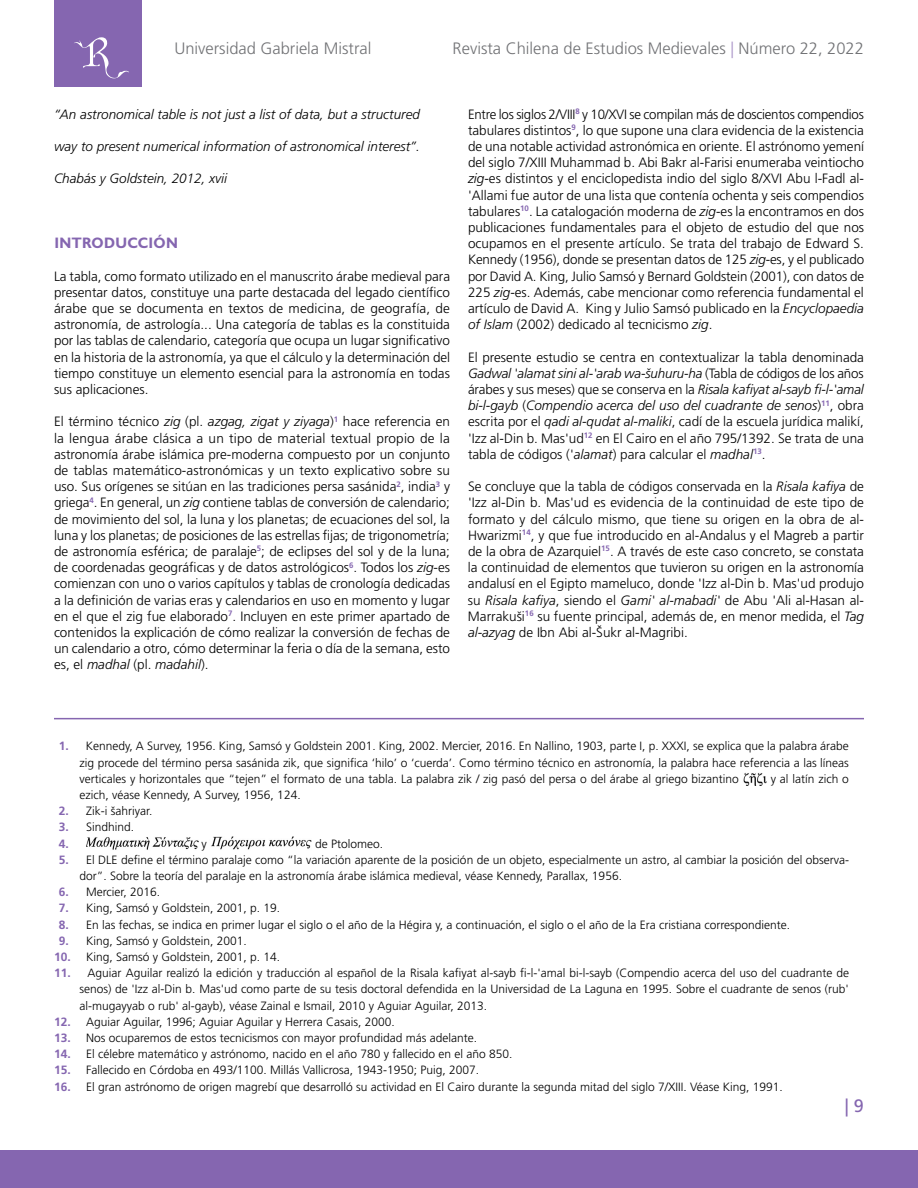
<style>
.page{position:relative;width:918px;height:1188px;background:#fff}
.page>*{position:absolute;margin:0;border:0;box-sizing:border-box;transform-origin:0 0}
.t1{font:18px "Frutiger LT Std";color:#8566b0}
.t2{font:300 16.5px "Frutiger LT Std";color:#717275}
.t3{font:700 15px "Gill Sans Display MT Pro";color:#8566b0}
.t4{font:300 13.5px/16.2px "Frutiger LT Std";color:#000;text-align:justify}
.t5{font:italic 300 13.5px "Frutiger LT Std";color:#000}
.t6{font:300 12px/16.2px "Frutiger LT Std";color:#000;text-align:justify}
.s1{color:#ac97c9}
.s2{font-style:italic}
.s3{font-weight:700;color:#8566b0}
</style>
<div class="page">
<div style="left:0;top:1151px;width:918px;height:37px;background:#8566b0"></div>
<div style="left:54px;top:0;width:88px;height:86px;background:#8566b0"></div>
<svg style="left:74px;top:37px;width:55px;height:42px"></svg>
<hr style="left:54px;top:718px;width:810px;height:1px;background:#8566b0">
<img style="left:86px;top:837px;width:113px;height:13px">
<img style="left:211px;top:836px;width:101px;height:14px">
<img style="left:743px;top:772px;width:24px;height:14px">
<p class="t2" style="left:174px;top:39px;width:199px">Universidad Gabriela Mistral</p>
<p class="t2" style="left:453px;top:39px;width:413px">Revista Chilena de Estudios Medievales <span class="s1">|</span> Número 22, 2022</p>
<p class="t5" style="left:54px;top:106px;width:368px">“An astronomical table is not just a list of data, but a structured</p>
<p class="t5" style="left:54px;top:139px;width:367px">way to present numerical information of astronomical interest”.</p>
<p class="t5" style="left:54px;top:171px;width:175px">Chabás y Goldstein, 2012, xvii</p>
<p class="t3" style="left:54px;top:234px;width:126px">INTRODUCCIÓN</p>
<p class="t4" style="left:54px;top:268px;width:398px">La tabla, como formato utilizado en el manuscrito árabe medieval para presentar datos, constituye una parte destacada del legado científico árabe que se documenta en textos de medicina, de geografía, de astronomía, de astrología... Una categoría de tablas es la constituida por las tablas de calendario, categoría que ocupa un lugar significativo en la historia de la astronomía, ya que el cálculo y la determinación del tiempo constituye un elemento esencial para la astronomía en todas sus aplicaciones.</p>
<p class="t4" style="left:54px;top:414px;width:398px">El término técnico <span class="s2">zig</span> (pl. <span class="s2">azgag, zigat y ziyaga</span>)<sup>1</sup> hace referencia en la lengua árabe clásica a un tipo de material textual propio de la astronomía árabe islámica pre-moderna compuesto por un conjunto de tablas matemático-astronómicas y un texto explicativo sobre su uso. Sus orígenes se sitúan en las tradiciones persa sasánida<sup>2</sup>, india<sup>3</sup> y griega<sup>4</sup>. En general, un <span class="s2">zig</span> contiene tablas de conversión de calendario; de movimiento del sol, la luna y los planetas; de ecuaciones del sol, la luna y los planetas; de posiciones de las estrellas fijas; de trigonometría; de astronomía esférica; de paralaje<sup>5</sup>; de eclipses del sol y de la luna; de coordenadas geográficas y de datos astrológicos<sup>6</sup>. Todos los <span class="s2">zig</span>-es comienzan con uno o varios capítulos y tablas de cronología dedicadas a la definición de varias eras y calendarios en uso en momento y lugar en el que el zig fue elaborado<sup>7</sup>. Incluyen en este primer apartado de contenidos la explicación de cómo realizar la conversión de fechas de un calendario a otro, cómo determinar la feria o día de la semana, esto es, el <span class="s2">madhal</span> (pl. <span class="s2">madahil</span>).</p>
<p class="t4" style="left:468px;top:106px;width:398px">Entre los siglos 2/VIII<sup>8</sup> y 10/XVI se compilan más de doscientos compendios tabulares distintos<sup>9</sup>, lo que supone una clara evidencia de la existencia de una notable actividad astronómica en oriente. El astrónomo yemení del siglo 7/XIII Muhammad b. Abi Bakr al-Farisi enumeraba veintiocho <span class="s2">zig</span>-es distintos y el enciclopedista indio del siglo 8/XVI Abu l-Fadl al-'Allami fue autor de una lista que contenía ochenta y seis compendios tabulares<sup>10</sup>. La catalogación moderna de <span class="s2">zig</span>-es la encontramos en dos publicaciones fundamentales para el objeto de estudio del que nos ocupamos en el presente artículo. Se trata del trabajo de Edward S.<br>Kennedy (1956), donde se presentan datos de 125 <span class="s2">zig</span>-es, y el publicado por David A. King, Julio Samsó y Bernard Goldstein (2001), con datos de 225 <span class="s2">zig</span>-es. Además, cabe mencionar como referencia fundamental el artículo de David A. King y Julio Samsó publicado en la <span class="s2">Encyclopaedia of Islam</span> (2002) dedicado al tecnicismo <span class="s2">zig</span>.</p>
<p class="t4" style="left:468px;top:349px;width:398px">El presente estudio se centra en contextualizar la tabla denominada <span class="s2">Gadwal 'alamat sini al-'arab wa-šuhuru-ha</span> (Tabla de códigos de los años árabes y sus meses) que se conserva en la <span class="s2">Risala kafiyat al-sayb fi-l-'amal bi-l-gayb</span> (<span class="s2">Compendio acerca del uso del cuadrante de senos</span>)<sup>11</sup>, obra escrita por el <span class="s2">qadi al-qudat al-maliki</span>, cadí de la escuela jurídica malikí, 'Izz al-Din b. Mas'ud<sup>12</sup> en El Cairo en el año 795/1392. Se trata de una tabla de códigos ('<span class="s2">alamat</span>) para calcular el <span class="s2">madhal</span><sup>13</sup>.</p>
<p class="t4" style="left:468px;top:479px;width:398px">Se concluye que la tabla de códigos conservada en la <span class="s2">Risala kafiya</span> de 'Izz al-Din b. Mas'ud es evidencia de la continuidad de este tipo de formato y del cálculo mismo, que tiene su origen en la obra de al-Hwarizmi<sup>14</sup>, y que fue introducido en al-Andalus y el Magreb a partir de la obra de Azarquiel<sup>15</sup>. A través de este caso concreto, se constata la continuidad de elementos que tuvieron su origen en la astronomía andalusí en el Egipto mameluco, donde 'Izz al-Din b. Mas'ud produjo su <span class="s2">Risala kafiya</span>, siendo el <span class="s2">Gami' al-mabadi'</span> de Abu 'Ali al-Hasan al-Marrakuši<sup>16</sup> su fuente principal, además de, en menor medida, el <span class="s2">Tag al-azyag</span> de Ibn Abi al-Šukr al-Magribi.</p>
<p class="t6" style="left:80px;top:738px;width:771px;text-indent:-21px"><span class="s3">1.</span> Kennedy, A Survey, 1956. King, Samsó y Goldstein 2001. King, 2002. Mercier, 2016. En Nallino, 1903, parte I, p. XXXI, se explica que la palabra árabe zig procede del término persa sasánida zik, que significa ‘hilo’ o ‘cuerda’. Como término técnico en astronomía, la palabra hace referencia a las líneas verticales y horizontales que “tejen” el formato de una tabla. La palabra zik / zig pasó del persa o del árabe al griego bizantino ζ</p>
<p class="t6" style="left:771px;top:771px;width:80px">y al latín zich o</p>
<p class="t6" style="left:80px;top:787px;width:223px">ezich, véase Kennedy, A Survey, 1956, 124.</p>
<p class="t6" style="left:59px;top:803px;width:95px"><span class="s3">2.</span> Zik-i šahriyar.</p>
<p class="t6" style="left:59px;top:819px;width:77px"><span class="s3">3.</span> Sindhind.</p>
<p class="t6" style="left:315px;top:835px;width:70px">de Ptolomeo.</p>
<p class="t6" style="left:80px;top:852px;width:771px;text-indent:-21px"><span class="s3">5.</span> El DLE define el término paralaje como “la variación aparente de la posición de un objeto, especialmente un astro, al cambiar la posición del observa&shy;dor”. Sobre la teoría del paralaje en la astronomía árabe islámica medieval, véase Kennedy, Parallax, 1956.</p>
<p class="t6" style="left:59px;top:884px;width:103px"><span class="s3">6.</span> Mercier, 2016.</p>
<p class="t6" style="left:59px;top:900px;width:223px"><span class="s3">7.</span> King, Samsó y Goldstein, 2001, p. 19.</p>
<p class="t6" style="left:59px;top:916px;width:733px"><span class="s3">8.</span> En las fechas, se indica en primer lugar el siglo o el año de la Hégira y, a continuación, el siglo o el año de la Era cristiana correspondiente.</p>
<p class="t6" style="left:59px;top:933px;width:189px"><span class="s3">9.</span> King, Samsó y Goldstein, 2001.</p>
<p class="t6" style="left:54px;top:949px;width:228px"><span class="s3">10.</span> King, Samsó y Goldstein, 2001, p. 14.</p>
<p class="t6" style="left:80px;top:965px;width:771px;text-indent:-26px"><span class="s3">11.</span> Aguiar Aguilar realizó la edición y traducción al español de la Risala kafiyat al-sayb fi-l-'amal bi-l-sayb (Compendio acerca del uso del cuadrante de senos) de 'Izz al-Din b. Mas'ud como parte de su tesis doctoral defendida en la Universidad de La Laguna en 1995. Sobre el cuadrante de senos (rub' al-mugayyab o rub' al-gayb), véase Zainal e Ismail, 2010 y Aguiar Aguilar, 2013.</p>
<p class="t6" style="left:54px;top:1014px;width:342px"><span class="s3">12.</span> Aguiar Aguilar, 1996; Aguiar Aguilar y Herrera Casais, 2000.</p>
<p class="t6" style="left:54px;top:1030px;width:425px"><span class="s3">13.</span> Nos ocuparemos de estos tecnicismos con mayor profundidad más adelante.</p>
<p class="t6" style="left:54px;top:1046px;width:460px"><span class="s3">14.</span> El célebre matemático y astrónomo, nacido en el año 780 y fallecido en el año 850.</p>
<p class="t6" style="left:54px;top:1062px;width:427px"><span class="s3">15.</span> Fallecido en Córdoba en 493/1100. Millás Vallicrosa, 1943-1950; Puig, 2007.</p>
<p class="t6" style="left:54px;top:1078px;width:730px"><span class="s3">16.</span> El gran astrónomo de origen magrebí que desarrolló su actividad en El Cairo durante la segunda mitad del siglo 7/XIII. Véase King, 1991.</p>
<h1 class="t1" style="left:845px;top:1095px;width:21px">| 9</h1>
</div>
